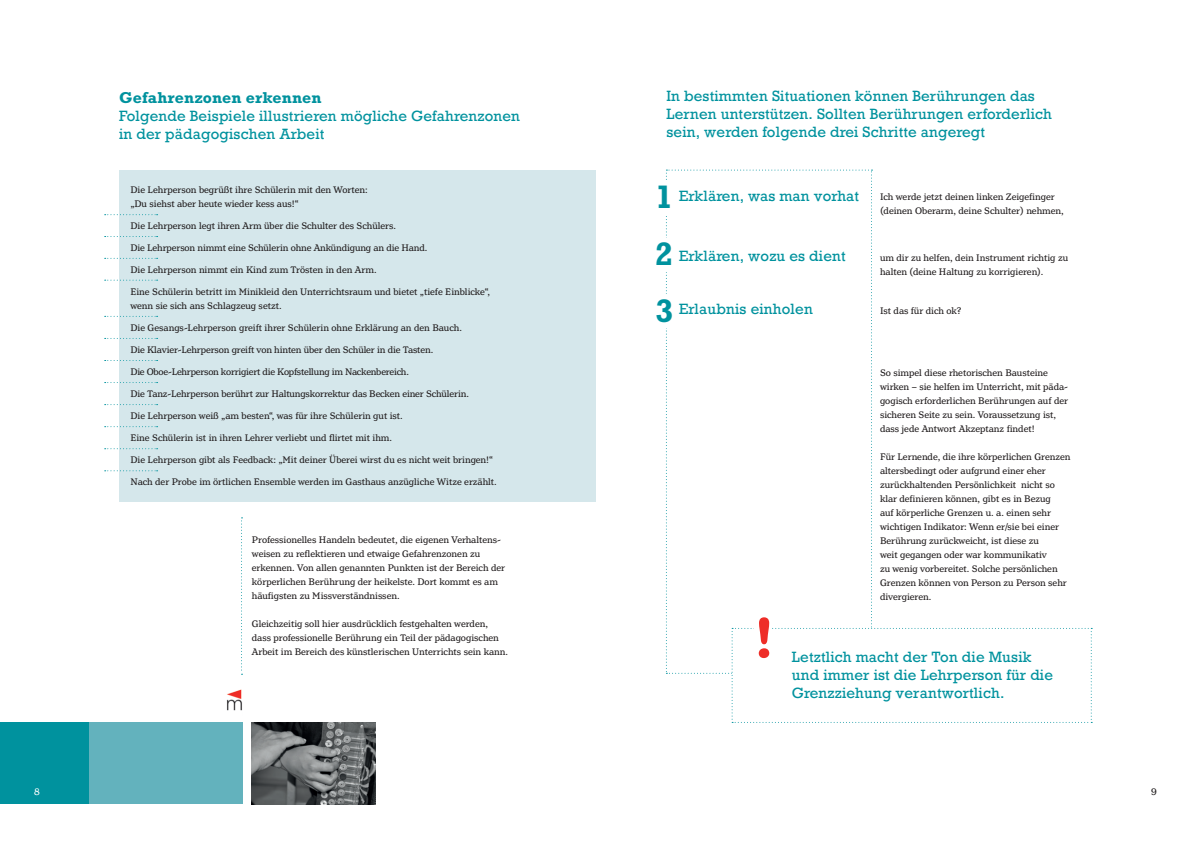
<style>
.page{position:relative;width:1191px;height:842px;background:#fff}
.page>*{position:absolute;margin:0;border:0;box-sizing:border-box;transform-origin:0 0}
.t1{font:700 60px "Henriette";color:#ee2d28}
.t2{font:700 33px/57px "Rockwell";color:#00929e;text-align:justify}
.t3{font:700 16px "Rockwell";letter-spacing:.01em;color:#00929e}
.t4{font:14px/18px "Rockwell";letter-spacing:.01em;color:#00929e}
.t5{font:10px/14px "Henriette";color:#231f20}
.t6{font:10px "Henriette";color:#fff}
</style>
<div class="page">
<div style="left:71px;top:723px;width:171px;height:81px;background:#63b2bd"></div>
<div style="left:0;top:723px;width:88px;height:81px;background:#00929e"></div>
<img style="left:252px;top:723px;width:123px;height:81px">
<svg style="left:666px;top:170px;width:426px;height:553px"></svg>
<div style="left:119px;top:170px;width:476px;height:332px;background:#d5e7eb"></div>
<svg style="left:105px;top:214px;width:53px;height:1px"></svg>
<svg style="left:105px;top:470px;width:53px;height:1px"></svg>
<svg style="left:105px;top:448px;width:53px;height:1px"></svg>
<svg style="left:105px;top:426px;width:53px;height:1px"></svg>
<svg style="left:105px;top:404px;width:53px;height:1px"></svg>
<svg style="left:105px;top:382px;width:53px;height:1px"></svg>
<svg style="left:105px;top:360px;width:53px;height:1px"></svg>
<svg style="left:105px;top:338px;width:53px;height:1px"></svg>
<svg style="left:105px;top:316px;width:53px;height:1px"></svg>
<svg style="left:105px;top:280px;width:53px;height:1px"></svg>
<svg style="left:105px;top:258px;width:53px;height:1px"></svg>
<svg style="left:105px;top:236px;width:53px;height:1px"></svg>
<img style="left:226px;top:689px;width:16px;height:22px">
<svg style="left:241px;top:517px;width:1px;height:158px"></svg>
<div style="left:644px;top:295px;width:31px;height:33px;background:#fff"></div>
<div style="left:644px;top:238px;width:31px;height:33px;background:#fff"></div>
<div style="left:644px;top:181px;width:31px;height:33px;background:#fff"></div>
<div style="left:754px;top:608px;width:18px;height:33px;background:#fff"></div>
<h3 class="t3" style="left:119px;top:88px;width:204px">Gefahrenzonen erkennen</h3>
<h3 class="t4" style="left:119px;top:107px;width:402px">Folgende Beispiele illustrieren mögliche Gefahrenzonen in der pädagogischen Arbeit</h3>
<p class="t5" style="left:130px;top:183px;width:239px">Die Lehrperson begrüßt ihre Schülerin mit den Worten: „Du siehst aber heute wieder kess aus!“</p>
<p class="t5" style="left:130px;top:219px;width:267px">Die Lehrperson legt ihren Arm über die Schulter des Schülers.</p>
<p class="t5" style="left:130px;top:241px;width:298px">Die Lehrperson nimmt eine Schülerin ohne Ankündigung an die Hand.</p>
<p class="t5" style="left:130px;top:263px;width:248px">Die Lehrperson nimmt ein Kind zum Trösten in den Arm.</p>
<p class="t5" style="left:130px;top:285px;width:361px">Eine Schülerin betritt im Minikleid den Unterrichtsraum und bietet „tiefe Einblicke“, wenn sie sich ans Schlagzeug setzt.</p>
<p class="t5" style="left:130px;top:321px;width:333px">Die Gesangs-Lehrperson greift ihrer Schülerin ohne Erklärung an den Bauch.</p>
<p class="t5" style="left:130px;top:343px;width:304px">Die Klavier-Lehrperson greift von hinten über den Schüler in die Tasten.</p>
<p class="t5" style="left:130px;top:361px;width:340px;line-height:22px">Die Oboe-Lehrperson korrigiert die Kopfstellung im Nackenbereich.<br>Die Tanz-Lehrperson berührt zur Haltungskorrektur das Becken einer Schülerin.</p>
<p class="t5" style="left:130px;top:405px;width:274px;line-height:22px">Die Lehrperson weiß „am besten“, was für ihre Schülerin gut ist.<br>Eine Schülerin ist in ihren Lehrer verliebt und flirtet mit ihm.</p>
<p class="t5" style="left:130px;top:453px;width:364px">Die Lehrperson gibt als Feedback: „Mit deiner Überei wirst du es nicht weit bringen!“</p>
<p class="t5" style="left:130px;top:475px;width:368px">Nach der Probe im örtlichen Ensemble werden im Gasthaus anzügliche Witze erzählt.</p>
<p class="t5" style="left:252px;top:532px;width:255px">Professionelles Handeln bedeutet, die eigenen Verhaltens&shy;weisen zu reflektieren und etwaige Gefahrenzonen zu erkennen. Von allen genannten Punkten ist der Bereich der körperlichen Berührung der heikelste. Dort kommt es am häufigsten zu Missverständnissen.</p>
<p class="t5" style="left:252px;top:616px;width:258px">Gleichzeitig soll hier ausdrücklich festgehalten werden, dass professionelle Berührung ein Teil der pädagogischen<br>Arbeit im Bereich des künstlerischen Unterrichts sein kann.</p>
<h3 class="t4" style="left:666px;top:87px;width:387px">In bestimmten Situationen können Berührungen das<br>Lernen unterstützen. Sollten Berührungen erforderlich sein, werden folgende drei Schritte angeregt</h3>
<h2 class="t2" style="left:655px;top:167px;width:20px">1<br>2<br>3</h2>
<h3 class="t4" style="left:679px;top:187px;width:181px">Erklären, was man vorhat</h3>
<h3 class="t4" style="left:679px;top:247px;width:168px">Erklären, wozu es dient</h3>
<h3 class="t4" style="left:679px;top:301px;width:135px">Erlaubnis einholen</h3>
<p class="t5" style="left:880px;top:190px;width:185px">Ich werde jetzt deinen linken Zeigefinger (deinen Oberarm, deine Schulter) nehmen,</p>
<p class="t5" style="left:880px;top:251px;width:190px">um dir zu helfen, dein Instrument richtig zu halten (deine Haltung zu korrigieren).</p>
<p class="t5" style="left:880px;top:304px;width:83px">Ist das für dich ok?</p>
<p class="t5" style="left:880px;top:366px;width:190px">So simpel diese rhetorischen Bausteine wirken – sie helfen im Unterricht, mit päda&shy;gogisch erforderlichen Berührungen auf der sicheren Seite zu sein. Voraussetzung ist, dass jede Antwort Akzeptanz findet!</p>
<p class="t5" style="left:880px;top:450px;width:192px">Für Lernende, die ihre körperlichen Grenzen altersbedingt oder aufgrund einer eher zurückhaltenden Persönlichkeit nicht so klar definieren können, gibt es in Bezug<br>auf körperliche Grenzen u. a. einen sehr wichtigen Indikator: Wenn er/sie bei einer Berührung zurückweicht, ist diese zu<br>weit gegangen oder war kommunikativ<br>zu wenig vorbereitet. Solche persönlichen Grenzen können von Person zu Person sehr divergieren.</p>
<h1 class="t1" style="left:755px;top:602px;width:20px">!</h1>
<h3 class="t4" style="left:792px;top:648px;width:263px">Letztlich macht der Ton die Musik und immer ist die Lehrperson für die<br>Grenzziehung verantwortlich.</h3>
<p class="t6" style="left:34px;top:786px;width:7px">8</p>
<p class="t5" style="left:1151px;top:785px;width:7px">9</p>
</div>
